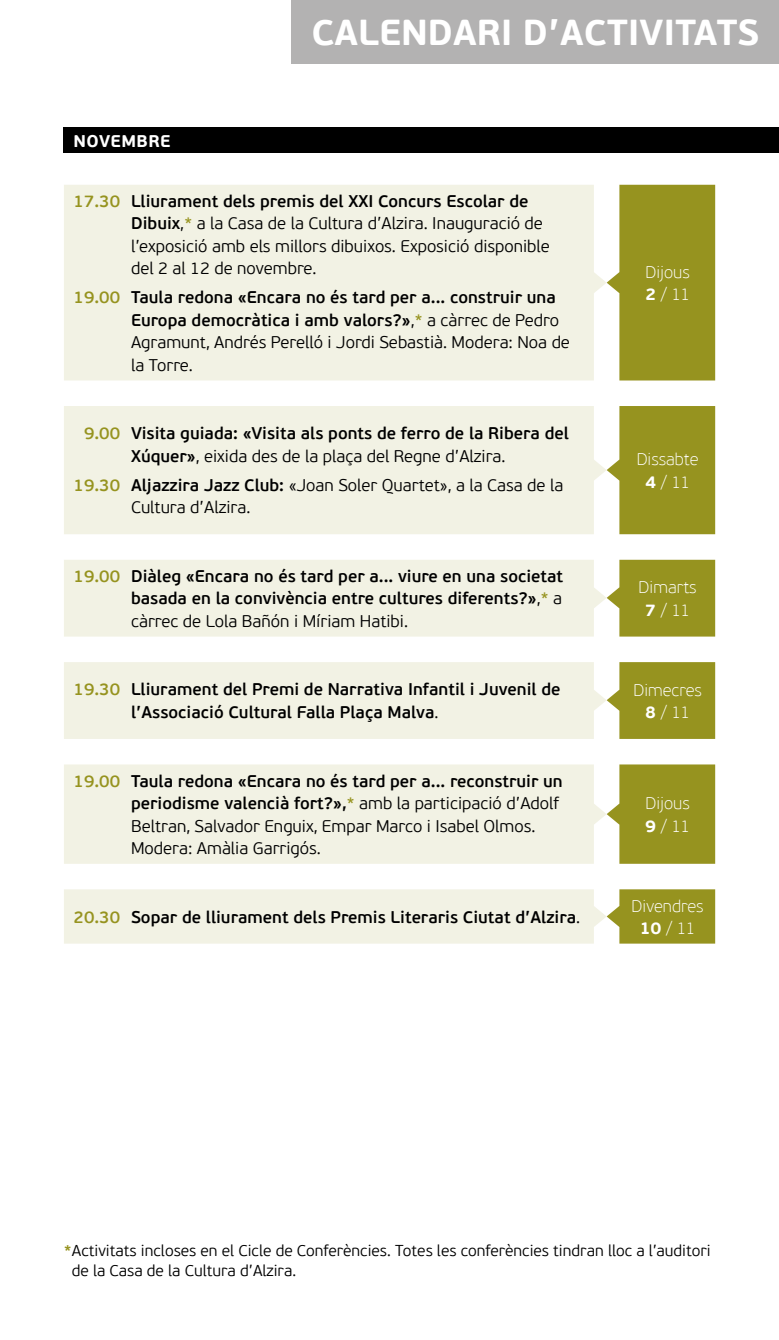
<style>
.page{position:relative;width:779px;height:1340px;background:#fff}
.page>*{position:absolute;margin:0;border:0;box-sizing:border-box;transform-origin:0 0}
.t1{font:700 36px "PF Beau Sans Pro";color:#fff}
.t2{font:600 16.88px/22.5px "PF Beau Sans Pro";color:#000}
.t3{font:300 16.88px/22.5px "PF Beau Sans Pro";color:#000}
.t4{font:100 16.88px/22.5px "PF Beau Sans Pro";color:#fff;text-align:center}
.t5{font:700 16.88px "PF Beau Sans Pro";letter-spacing:.025em;color:#fff}
.t6{font:300 15.75px/20.2px "PF Beau Sans Pro";color:#000}
.s1{font-weight:600;color:#96931f}
.s2{font-weight:600}
.s3{color:#96931f}
.s4{font-weight:300}
.s5{font-weight:700}
.s6{font-weight:700;color:#96931f}
</style>
<div class="page">
<svg style="left:606px;top:764px;width:108px;height:99px;background:#a2a03a"></svg>
<svg style="left:606px;top:185px;width:108px;height:195px;background:#a29f39"></svg>
<svg style="left:606px;top:406px;width:108px;height:128px;background:#a3a03b"></svg>
<svg style="left:64px;top:889px;width:650px;height:54px;background:#e4e4c7"></svg>
<div style="left:64px;top:764px;width:542px;height:99px;background:#f2f2e4"></div>
<div style="left:64px;top:185px;width:542px;height:195px;background:#f2f2e4"></div>
<div style="left:64px;top:406px;width:542px;height:128px;background:#f2f2e4"></div>
<svg style="left:64px;top:560px;width:650px;height:76px;background:#e4e4c7"></svg>
<svg style="left:64px;top:662px;width:650px;height:77px;background:#e4e4c7"></svg>
<div style="left:291px;top:0;width:487px;height:64px;background:#b3b2b2"></div>
<div style="left:64px;top:128px;width:714px;height:25px;background:#000"></div>
<p class="t5" style="left:73px;top:130px;width:98px">NOVEMBRE</p>
<h1 class="t1" style="left:311px;top:11px;width:449px">CALENDARI D’ACTIVITATS</h1>
<p class="t3" style="left:131px;top:190px;width:420px;text-indent:-57px"><span class="s1">17.30</span> <span class="s2">Lliurament dels premis del XXI Concurs Escolar de Dibuix</span>,<span class="s1">*</span> a la Casa de la Cultura d’Alzira. Inauguració de l’exposició amb els millors dibuixos. Exposició disponible del 2 al 12 de novembre.</p>
<p class="t2" style="left:131px;top:287px;width:440px;text-indent:-57px"><span class="s3">19.00</span> Taula redona «Encara no és tard per a... construir una Europa democràtica i amb valors?»<span class="s4">,</span><span class="s3">*</span> <span class="s4">a càrrec de Pedro Agramunt, Andrés Perelló i Jordi Sebastià. Modera: Noa de la Torre.</span></p>
<p class="t2" style="left:131px;top:423px;width:439px;text-indent:-47px"><span class="s3">9.00</span> Visita guiada: «Visita als ponts de ferro de la Ribera del<br>Xúquer»<span class="s4">, eixida des de la plaça del Regne d’Alzira.</span></p>
<p class="t3" style="left:131px;top:474px;width:433px;text-indent:-57px"><span class="s1">19.30</span> <span class="s2">Aljazzira Jazz Club:</span> «Joan Soler Quartet», a la Casa de la<br>Cultura d’Alzira.</p>
<p class="t2" style="left:131px;top:565px;width:433px;text-align:justify;text-indent:-57px"><span class="s3">19.00</span> Diàleg «Encara no és tard per a... viure en una societat basada en la convivència entre cultures diferents?»<span class="s4">,</span><span class="s3">*</span> <span class="s4">a càrrec de Lola Bañón i Míriam Hatibi.</span></p>
<p class="t2" style="left:131px;top:679px;width:431px;text-indent:-57px"><span class="s3">19.30</span> Lliurament del Premi de Narrativa Infantil i Juvenil de l’Associació Cultural Falla Plaça Malva<span class="s4">.</span></p>
<p class="t3" style="left:131px;top:770px;width:433px;text-indent:-57px"><span class="s1">19.00</span> <span class="s2">Taula redona «Encara no és tard per a... reconstruir un periodisme valencià fort?»,</span><span class="s1">*</span> amb la participació d’Adolf Beltran, Salvador Enguix, Empar Marco i Isabel Olmos.<br>Modera: Amàlia Garrigós.</p>
<p class="t2" style="left:74px;top:906px;width:508px"><span class="s3">20.30</span> Sopar de lliurament dels Premis Literaris Ciutat d’Alzira<span class="s4">.</span></p>
<p class="t4" style="left:644px;top:261px;width:46px;text-align:left">Dijous<br><span class="s5">2</span> / 11</p>
<p class="t4" style="left:636px;top:448px;width:63px">Dissabte<br><span class="s5">4</span> / 11</p>
<p class="t4" style="left:638px;top:576px;width:59px">Dimarts<br><span class="s5">7</span> / 11</p>
<p class="t4" style="left:633px;top:678px;width:70px">Dimecres<br><span class="s5">8</span> / 11</p>
<p class="t4" style="left:644px;top:792px;width:46px;text-align:left">Dijous<br><span class="s5">9</span> / 11</p>
<p class="t4" style="left:631px;top:894px;width:73px">Divendres<br><span class="s5">10</span> / 11</p>
<p class="t6" style="left:72px;top:1240px;width:640px;text-indent:-8px"><span class="s6">*</span>Activitats incloses en el Cicle de Conferències. Totes les conferències tindran lloc a l’auditori de la Casa de la Cultura d’Alzira.</p>
</div>
